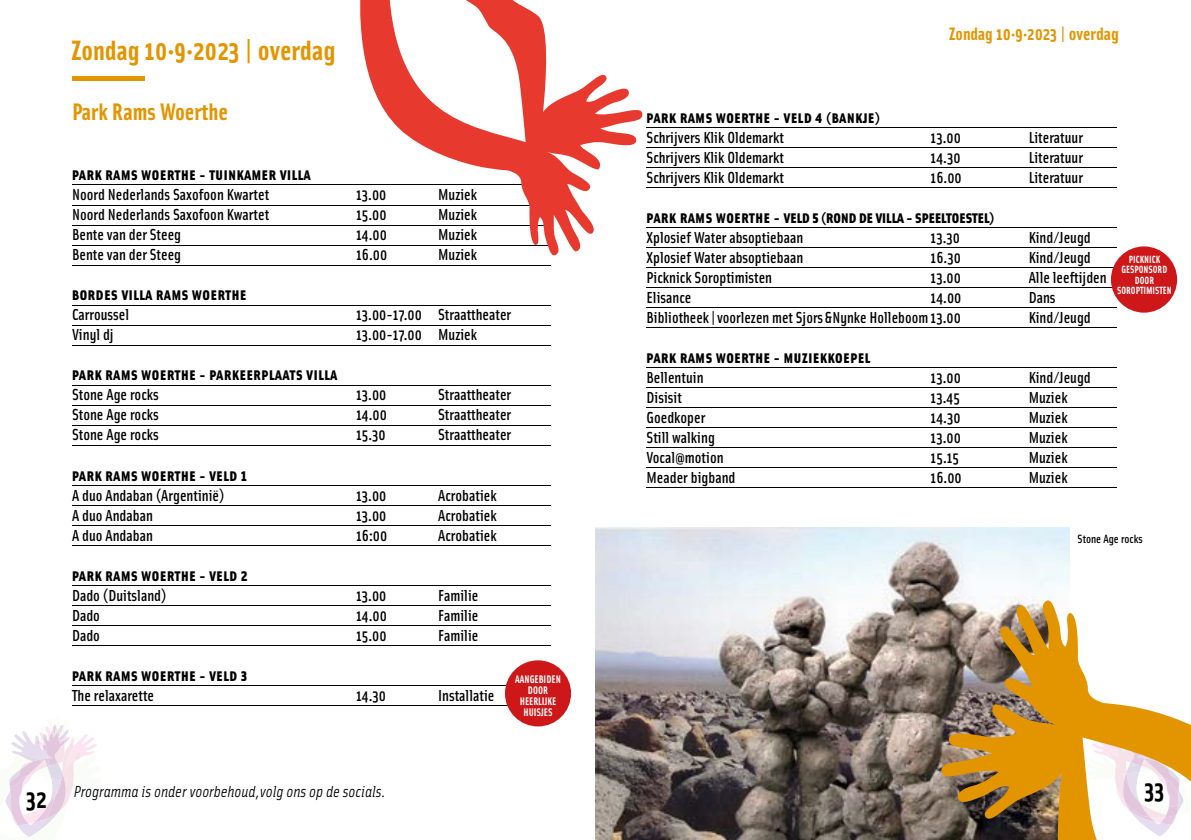
<style>
.page{position:relative;width:1191px;height:840px;background:#fff}
.page>*{position:absolute;margin:0;border:0;box-sizing:border-box;transform-origin:0 0}
.t1{font:700 28px "Solex OT";color:#e39500}
.t2{font:700 26px "Solex OT";color:#000}
.t3{font:700 24px "Solex OT";color:#e39500}
.t4{font:700 18px "Solex OT";color:#e39500}
.t5{font:500 16px "Solex OT";color:#000}
.t6{font:italic 16px "Solex OT";color:#000}
.t7{font:900 14px "Solex OT";letter-spacing:.05em;color:#000}
.t8{font:900 14px "Solex OT";letter-spacing:.005em;color:#000}
.t9{font:500 12px "Solex OT";color:#000}
.t10{font:700 11px/11px "Solex OT";color:#fff;text-align:center;scale:.95 1}
.t11{font:700 10.4px/10.4px "Solex OT";color:#fff;text-align:center;scale:.95 1}
</style>
<div class="page">
<img style="left:595px;top:527px;width:474px;height:312px">
<svg style="left:5px;top:725px;width:92px;height:112px"></svg>
<hr style="left:72px;top:77px;width:72px;height:4px;background:#e39500">
<hr style="left:72px;top:185px;width:478px;height:1px;background:#000">
<hr style="left:72px;top:205px;width:478px;height:1px;background:#000">
<hr style="left:72px;top:225px;width:478px;height:1px;background:#000">
<hr style="left:72px;top:245px;width:478px;height:1px;background:#000">
<hr style="left:72px;top:265px;width:478px;height:1px;background:#000">
<hr style="left:72px;top:305px;width:478px;height:1px;background:#000">
<hr style="left:72px;top:325px;width:478px;height:1px;background:#000">
<hr style="left:72px;top:345px;width:478px;height:1px;background:#000">
<hr style="left:72px;top:385px;width:478px;height:1px;background:#000">
<hr style="left:72px;top:405px;width:478px;height:1px;background:#000">
<hr style="left:72px;top:425px;width:478px;height:1px;background:#000">
<hr style="left:72px;top:445px;width:478px;height:1px;background:#000">
<hr style="left:72px;top:485px;width:478px;height:1px;background:#000">
<hr style="left:72px;top:505px;width:478px;height:1px;background:#000">
<hr style="left:72px;top:525px;width:478px;height:1px;background:#000">
<hr style="left:72px;top:545px;width:478px;height:1px;background:#000">
<hr style="left:72px;top:585px;width:478px;height:1px;background:#000">
<hr style="left:72px;top:605px;width:478px;height:1px;background:#000">
<hr style="left:72px;top:625px;width:478px;height:1px;background:#000">
<hr style="left:72px;top:645px;width:478px;height:1px;background:#000">
<hr style="left:72px;top:685px;width:478px;height:1px;background:#000">
<hr style="left:72px;top:705px;width:478px;height:1px;background:#000">
<svg style="left:358px;top:0;width:285px;height:256px"></svg>
<hr style="left:646px;top:127px;width:471px;height:1px;background:#000">
<hr style="left:646px;top:147px;width:471px;height:1px;background:#000">
<hr style="left:646px;top:167px;width:471px;height:1px;background:#000">
<hr style="left:646px;top:187px;width:471px;height:1px;background:#000">
<hr style="left:646px;top:227px;width:471px;height:1px;background:#000">
<hr style="left:646px;top:247px;width:471px;height:1px;background:#000">
<hr style="left:646px;top:267px;width:471px;height:1px;background:#000">
<hr style="left:646px;top:287px;width:471px;height:1px;background:#000">
<hr style="left:646px;top:307px;width:471px;height:1px;background:#000">
<hr style="left:646px;top:327px;width:471px;height:1px;background:#000">
<hr style="left:646px;top:367px;width:471px;height:1px;background:#000">
<hr style="left:646px;top:387px;width:471px;height:1px;background:#000">
<hr style="left:646px;top:407px;width:471px;height:1px;background:#000">
<hr style="left:646px;top:427px;width:471px;height:1px;background:#000">
<hr style="left:646px;top:447px;width:471px;height:1px;background:#000">
<hr style="left:646px;top:467px;width:471px;height:1px;background:#000">
<hr style="left:646px;top:487px;width:471px;height:1px;background:#000">
<svg style="left:937px;top:599px;width:254px;height:240px"></svg>
<div style="left:1111px;top:246px;width:66px;height:66px;background:#cd1719;border-radius:50%"></div>
<div style="left:505px;top:660px;width:66px;height:66px;background:#cd1719;border-radius:50%"></div>
<h1 class="t1" style="left:71px;top:32px;width:266px">Zondag 10·9·2023 | overdag</h1>
<h3 class="t3" style="left:72px;top:96px;width:157px">Park Rams Woerthe</h3>
<p class="t7" style="left:72px;top:165px;width:240px">PARK RAMS WOERTHE - TUINKAMER VILLA</p>
<p class="t5" style="left:72px;top:184px;width:199px">Noord Nederlands Saxofoon Kwartet</p>
<p class="t5" style="left:356px;top:184px;width:32px">13.00</p>
<p class="t5" style="left:438px;top:184px;width:41px">Muziek</p>
<p class="t5" style="left:72px;top:204px;width:199px">Noord Nederlands Saxofoon Kwartet</p>
<p class="t5" style="left:356px;top:204px;width:32px">15.00</p>
<p class="t5" style="left:438px;top:204px;width:41px">Muziek</p>
<p class="t5" style="left:72px;top:224px;width:111px">Bente van der Steeg</p>
<p class="t5" style="left:356px;top:224px;width:32px">14.00</p>
<p class="t5" style="left:438px;top:224px;width:41px">Muziek</p>
<p class="t5" style="left:72px;top:244px;width:111px">Bente van der Steeg</p>
<p class="t5" style="left:356px;top:244px;width:33px">16.00</p>
<p class="t5" style="left:438px;top:244px;width:41px">Muziek</p>
<p class="t7" style="left:72px;top:285px;width:176px">BORDES VILLA RAMS WOERTHE</p>
<p class="t5" style="left:72px;top:304px;width:59px">Carroussel</p>
<p class="t5" style="left:356px;top:304px;width:157px">13.00-17.00 Straattheater</p>
<p class="t5" style="left:72px;top:324px;width:43px">Vinyl dj</p>
<p class="t5" style="left:356px;top:324px;width:123px">13.00-17.00 Muziek</p>
<p class="t7" style="left:72px;top:365px;width:267px">PARK RAMS WOERTHE - PARKEERPLAATS VILLA</p>
<p class="t5" style="left:72px;top:384px;width:88px">Stone Age rocks</p>
<p class="t5" style="left:356px;top:384px;width:32px">13.00</p>
<p class="t5" style="left:438px;top:384px;width:75px">Straattheater</p>
<p class="t5" style="left:72px;top:404px;width:88px">Stone Age rocks</p>
<p class="t5" style="left:356px;top:404px;width:32px">14.00</p>
<p class="t5" style="left:438px;top:404px;width:75px">Straattheater</p>
<p class="t5" style="left:72px;top:424px;width:88px">Stone Age rocks</p>
<p class="t5" style="left:356px;top:424px;width:31px">15.30</p>
<p class="t5" style="left:438px;top:424px;width:75px">Straattheater</p>
<p class="t7" style="left:72px;top:465px;width:176px">PARK RAMS WOERTHE - VELD 1</p>
<p class="t5" style="left:72px;top:484px;width:154px">A duo Andaban (Argentinië)</p>
<p class="t5" style="left:356px;top:484px;width:32px">13.00</p>
<p class="t5" style="left:438px;top:484px;width:60px">Acrobatiek</p>
<p class="t5" style="left:72px;top:504px;width:82px">A duo Andaban</p>
<p class="t5" style="left:356px;top:504px;width:32px">13.00</p>
<p class="t5" style="left:438px;top:504px;width:60px">Acrobatiek</p>
<p class="t5" style="left:72px;top:524px;width:82px">A duo Andaban</p>
<p class="t5" style="left:356px;top:524px;width:33px">16:00</p>
<p class="t5" style="left:438px;top:524px;width:60px">Acrobatiek</p>
<p class="t7" style="left:72px;top:565px;width:177px">PARK RAMS WOERTHE - VELD 2</p>
<p class="t5" style="left:72px;top:584px;width:96px">Dado (Duitsland)</p>
<p class="t5" style="left:356px;top:584px;width:32px">13.00</p>
<p class="t5" style="left:438px;top:584px;width:42px">Familie</p>
<p class="t5" style="left:72px;top:604px;width:30px">Dado</p>
<p class="t5" style="left:356px;top:604px;width:32px">14.00</p>
<p class="t5" style="left:438px;top:604px;width:42px">Familie</p>
<p class="t5" style="left:72px;top:624px;width:30px">Dado</p>
<p class="t5" style="left:356px;top:624px;width:32px">15.00</p>
<p class="t5" style="left:438px;top:624px;width:42px">Familie</p>
<p class="t7" style="left:72px;top:665px;width:177px">PARK RAMS WOERTHE - VELD 3</p>
<p class="t5" style="left:72px;top:684px;width:84px">The relaxarette</p>
<p class="t5" style="left:356px;top:684px;width:31px">14.30</p>
<p class="t5" style="left:438px;top:684px;width:58px">Installatie</p>
<p class="t10" style="left:515px;top:673px;width:50px">AANGEBIDEN<br>DOOR<br>HEERLIJKE<br>HUISJES</p>
<h2 class="t2" style="left:26px;top:781px;width:22px">32</h2>
<p class="t6" style="left:74px;top:780px;width:313px">Programma is onder voorbehoud,volg ons op de socials.</p>
<p class="t4" style="left:949px;top:22px;width:171px">Zondag 10·9·2023 | overdag</p>
<p class="t7" style="left:646px;top:108px;width:235px">PARK RAMS WOERTHE - VELD 4 (BANKJE)</p>
<p class="t5" style="left:646px;top:127px;width:139px">Schrijvers Klik Oldemarkt</p>
<p class="t5" style="left:930px;top:127px;width:32px">13.00</p>
<p class="t5" style="left:1028px;top:127px;width:56px">Literatuur</p>
<p class="t5" style="left:646px;top:147px;width:139px">Schrijvers Klik Oldemarkt</p>
<p class="t5" style="left:930px;top:147px;width:31px">14.30</p>
<p class="t5" style="left:1028px;top:147px;width:56px">Literatuur</p>
<p class="t5" style="left:646px;top:167px;width:139px">Schrijvers Klik Oldemarkt</p>
<p class="t5" style="left:930px;top:167px;width:33px">16.00</p>
<p class="t5" style="left:1028px;top:167px;width:56px">Literatuur</p>
<p class="t8" style="left:646px;top:208px;width:349px">PARK RAMS WOERTHE - VELD 5 (ROND DE VILLA - SPEELTOESTEL)</p>
<p class="t5" style="left:646px;top:227px;width:158px">Xplosief Water absoptiebaan</p>
<p class="t5" style="left:930px;top:227px;width:31px">13.30</p>
<p class="t5" style="left:1028px;top:227px;width:64px">Kind/Jeugd</p>
<p class="t5" style="left:646px;top:247px;width:158px">Xplosief Water absoptiebaan</p>
<p class="t5" style="left:930px;top:247px;width:32px">16.30</p>
<p class="t5" style="left:1028px;top:247px;width:64px">Kind/Jeugd</p>
<p class="t5" style="left:646px;top:267px;width:127px">Picknick Soroptimisten</p>
<p class="t5" style="left:930px;top:267px;width:32px">13.00</p>
<p class="t5" style="left:1028px;top:267px;width:79px">Alle leeftijden</p>
<p class="t5" style="left:646px;top:287px;width:46px">Elisance</p>
<p class="t5" style="left:930px;top:287px;width:32px">14.00</p>
<p class="t5" style="left:1028px;top:287px;width:28px">Dans</p>
<p class="t5" style="left:646px;top:307px;width:316px">Bibliotheek | voorlezen met Sjors &amp; Nynke Holleboom 13.00</p>
<p class="t5" style="left:1028px;top:307px;width:64px">Kind/Jeugd</p>
<p class="t7" style="left:646px;top:348px;width:225px">PARK RAMS WOERTHE - MUZIEKKOEPEL</p>
<p class="t5" style="left:646px;top:367px;width:59px">Bellentuin</p>
<p class="t5" style="left:930px;top:367px;width:32px">13.00</p>
<p class="t5" style="left:1028px;top:367px;width:64px">Kind/Jeugd</p>
<p class="t5" style="left:646px;top:387px;width:37px">Disisit</p>
<p class="t5" style="left:930px;top:387px;width:31px">13.45</p>
<p class="t5" style="left:1028px;top:387px;width:41px">Muziek</p>
<p class="t5" style="left:646px;top:407px;width:60px">Goedkoper</p>
<p class="t5" style="left:930px;top:407px;width:31px">14.30</p>
<p class="t5" style="left:1028px;top:407px;width:41px">Muziek</p>
<p class="t5" style="left:646px;top:427px;width:70px">Still walking</p>
<p class="t5" style="left:930px;top:427px;width:32px">13.00</p>
<p class="t5" style="left:1028px;top:427px;width:41px">Muziek</p>
<p class="t5" style="left:646px;top:447px;width:79px">Vocal@motion</p>
<p class="t5" style="left:930px;top:447px;width:30px">15.15</p>
<p class="t5" style="left:1028px;top:447px;width:41px">Muziek</p>
<p class="t5" style="left:646px;top:467px;width:90px">Meader bigband</p>
<p class="t5" style="left:930px;top:467px;width:33px">16.00</p>
<p class="t5" style="left:1028px;top:467px;width:41px">Muziek</p>
<p class="t11" style="left:1117px;top:253px;width:59px">PICKNICK<br>GESPONSORD<br>DOOR<br>SOROPTIMISTEN</p>
<p class="t9" style="left:1077px;top:531px;width:67px">Stone Age rocks</p>
<h2 class="t2" style="left:1144px;top:772px;width:21px">33</h2>
</div>
